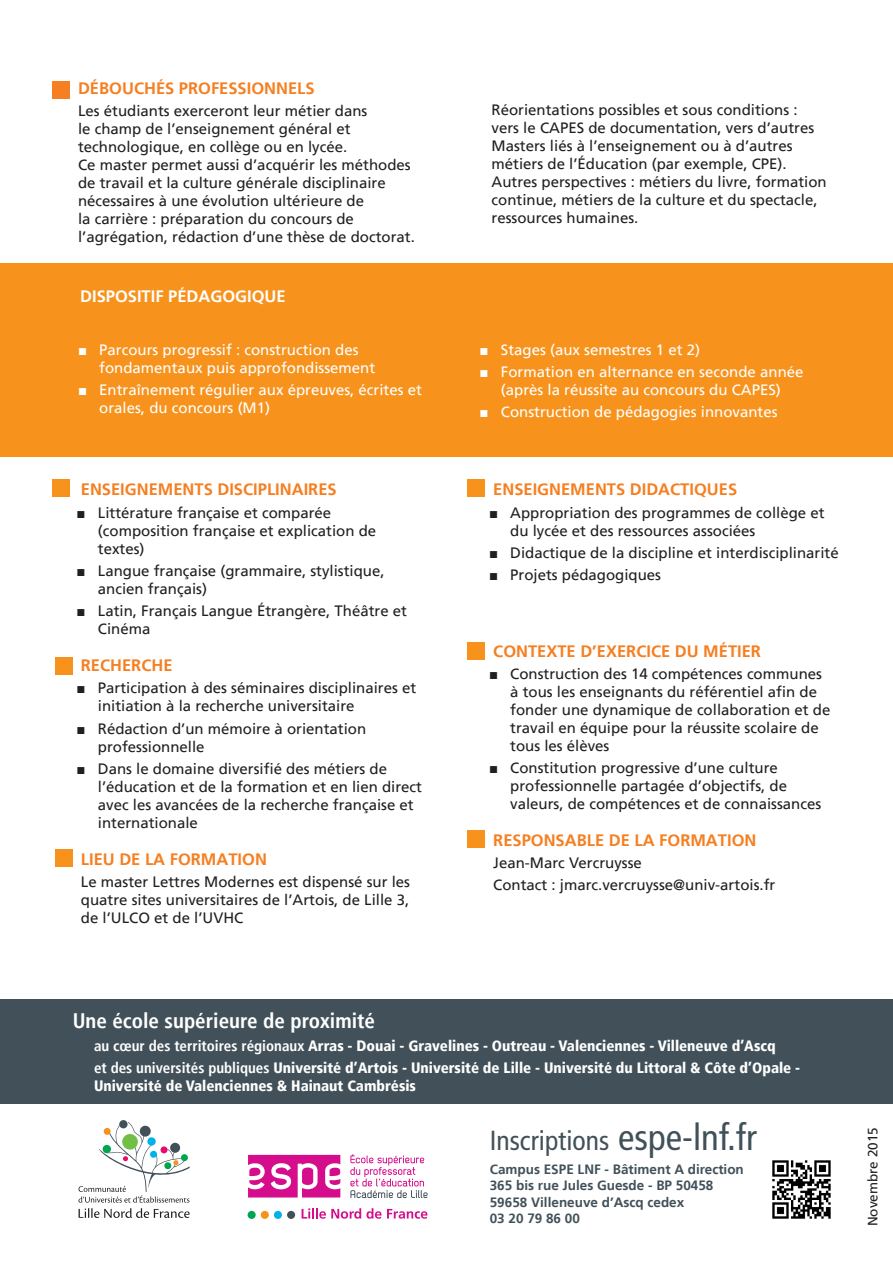
<style>
.page{position:relative;width:893px;height:1263px;background:#fff}
.page>*{position:absolute;margin:0;border:0;box-sizing:border-box;transform-origin:0 0}
.t1{font:condensed 27.6px "Frutiger LT";color:#425159}
.t2{font:700 condensed 21px "Frutiger LT";color:#fff}
.t3{font:700 16.5px "Frutiger LT";color:#f57f21}
.t4{font:700 16.5px "Frutiger LT";color:#fff}
.t5{font:15px/18px "Frutiger LT";color:#231f20}
.t6{font:15px/18px "Frutiger LT";color:#fff}
.t7{font:900 condensed 15px/22.2px "Frutiger LT";color:#fff}
.t8{font:700 13.5px/16.2px "Frutiger LT";color:#425159}
.t9{font:13.5px "Frutiger LT";color:#231f20}
.s1{font-family:"Arial"}
.s2{font-weight:700}
.s3{font-size:36.75px}
</style>
<div class="page">
<div style="left:0;top:999px;width:893px;height:104px;background:#425159"></div>
<div style="left:0;top:263px;width:893px;height:194px;background:#f7931d"></div>
<svg style="left:78px;top:1121px;width:112px;height:97px"></svg>
<div style="left:247px;top:1154px;width:94px;height:44px;background:#d50d8c;border:1px solid #fff"></div>
<svg style="left:247px;top:1163px;width:18px;height:26px"></svg>
<svg style="left:271px;top:1163px;width:20px;height:26px"></svg>
<svg style="left:298px;top:1163px;width:20px;height:35px"></svg>
<svg style="left:325px;top:1163px;width:16px;height:26px"></svg>
<svg style="left:350px;top:1154px;width:78px;height:44px"></svg>
<svg style="left:302px;top:1208px;width:125px;height:11px"></svg>
<div style="left:248px;top:1211px;width:8px;height:8px;background:#00a54f;border-radius:50%"></div>
<div style="left:261px;top:1211px;width:8px;height:8px;background:#f7931d;border-radius:50%"></div>
<div style="left:274px;top:1211px;width:8px;height:8px;background:#00b2eb;border-radius:50%"></div>
<div style="left:287px;top:1211px;width:8px;height:8px;background:#425159;border-radius:50%"></div>
<div style="left:467px;top:830px;width:17px;height:17px;background:#f7931d"></div>
<img style="left:772px;top:1160px;width:59px;height:59px">
<div style="left:55px;top:850px;width:17px;height:17px;background:#f7931d"></div>
<div style="left:53px;top:480px;width:17px;height:17px;background:#f7931d"></div>
<div style="left:467px;top:480px;width:17px;height:17px;background:#f7931d"></div>
<div style="left:53px;top:82px;width:17px;height:17px;background:#f57f21"></div>
<div style="left:55px;top:657px;width:17px;height:17px;background:#f7931d"></div>
<div style="left:467px;top:642px;width:17px;height:17px;background:#f7931d"></div>
<p class="t3" style="left:78px;top:79px;width:143px">DÉBOUCHÉS PROFESS</p>
<p class="t3" style="left:247px;top:79px;width:29px">IONNELS</p>
<p class="t5" style="left:78px;top:102px;width:338px">Les étudiants exerceront leur métier dans<br>le champ de l’enseignement général et technologique, en collège ou en lycée.<br>Ce master permet aussi d’acquérir les méthodes de travail et la culture générale disciplinaire nécessaires à une évolution ultérieure de<br>la carrière : préparation du concours de l’agrégation, rédaction d’une thèse de doctorat.</p>
<p class="t5" style="left:492px;top:101px;width:337px">Réorientations possibles et sous conditions : vers le CAPES de documentation, vers d’autres Masters liés à l’enseignement ou à d’autres métiers de l’Éducation (par exemple, CPE).<br>Autres perspectives : métiers du livre, formation continue, métiers de la culture et du spectacle, ressources humaines.</p>
<p class="t4" style="left:80px;top:286px;width:100px">DISPOSITIF PÉDAG</p>
<p class="t4" style="left:222px;top:286px;width:62px">OGIQUE</p>
<p class="t6" style="left:99px;top:340px;width:277px;text-indent:-21px"><span class="s1">■</span> Parcours progressif : construction des fondamentaux puis approfondissement</p>
<p class="t6" style="left:99px;top:381px;width:324px;text-indent:-21px"><span class="s1">■</span> Entraînement régulier aux épreuves, écrites et orales, du concours (M1)</p>
<p class="t3" style="left:81px;top:480px;width:11px">ENSE</p>
<p class="t3" style="left:120px;top:480px;width:16px">IGNE</p>
<p class="t3" style="left:158px;top:480px;width:180px">MENTS DISCIPLINAIRES</p>
<p class="t5" style="left:98px;top:504px;width:280px;text-indent:-21px"><span class="s1">■</span> Littérature française et comparée (composition française et explication de textes)</p>
<p class="t5" style="left:98px;top:562px;width:288px;text-indent:-21px"><span class="s1">■</span> Langue française (grammaire, stylistique, ancien français)</p>
<p class="t5" style="left:98px;top:602px;width:311px;text-indent:-21px"><span class="s1">■</span> Latin, Français Langue Étrangère, Théâtre et<br>Cinéma</p>
<p class="t3" style="left:81px;top:656px;width:93px">RECH ERCH E</p>
<p class="t5" style="left:98px;top:679px;width:320px;text-indent:-21px"><span class="s1">■</span> Participation à des séminaires disciplinaires et initiation à la recherche universitaire</p>
<p class="t5" style="left:98px;top:719px;width:270px;text-indent:-21px"><span class="s1">■</span> Rédaction d’un mémoire à orientation professionnelle</p>
<p class="t5" style="left:98px;top:760px;width:326px;text-indent:-21px"><span class="s1">■</span> Dans le domaine diversifié des métiers de l’éducation et de la formation et en lien direct avec les avancées de la recherche française et internationale</p>
<p class="t3" style="left:81px;top:849px;width:188px">LIEU DE LA FORMATION</p>
<p class="t5" style="left:81px;top:873px;width:331px;text-align:justify">Le master Lettres Modernes est dispensé sur les quatre sites universitaires de l’Artois, de Lille 3, de l’ULCO et de l’UVHC</p>
<p class="t6" style="left:480px;top:340px;width:222px"><span class="s1">■</span> Stages (aux semestres 1 et 2)</p>
<p class="t6" style="left:480px;top:363px;width:325px;text-align:center"><span class="s1">■</span> Formation en alternance en seconde année (après la réussite au concours du CAPES)</p>
<p class="t6" style="left:480px;top:403px;width:299px"><span class="s1">■</span> Construction de pédagogies innovantes</p>
<p class="t3" style="left:493px;top:480px;width:11px">ENSE</p>
<p class="t3" style="left:533px;top:480px;width:16px">IGNE</p>
<p class="t3" style="left:570px;top:480px;width:158px">MENTS DIDACTIQUES</p>
<p class="t5" style="left:510px;top:504px;width:316px;text-indent:-21px"><span class="s1">■</span> Appropriation des programmes de collège et du lycée et des ressources associées</p>
<p class="t5" style="left:489px;top:544px;width:351px"><span class="s1">■</span> Didactique de la discipline et interdisciplinarité</p>
<p class="t5" style="left:489px;top:566px;width:174px"><span class="s1">■</span> Projets pédagogiques</p>
<p class="t3" style="left:493px;top:641px;width:269px">CONTEXTE D’EXERCICE DU M ÉTI ER</p>
<p class="t5" style="left:510px;top:665px;width:322px;text-indent:-21px"><span class="s1">■</span> Construction des 14 compétences communes à tous les enseignants du référentiel afin de fonder une dynamique de collaboration et de travail en équipe pour la réussite scolaire de tous les élèves</p>
<p class="t5" style="left:510px;top:759px;width:312px;text-indent:-21px"><span class="s1">■</span> Constitution progressive d’une culture professionnelle partagée d’objectifs, de valeurs, de compétences et de connaissances</p>
<p class="t3" style="left:493px;top:830px;width:62px">RESPONSA</p>
<p class="t3" style="left:577px;top:830px;width:179px">BLE DE LA FORMATION</p>
<p class="t5" style="left:493px;top:852px;width:284px;line-height:22.2px">Jean-Marc Vercruysse<br>Contact : jmarc.vercruysse@univ-artois.fr</p>
<h2 class="t2" style="left:73px;top:1009px;width:304px">Une école supérieure de proximité</h2>
<p class="t7" style="left:94px;top:1034px;width:708px"><span class="s2">au cœur des territoires régionaux</span> Arras - Douai - Gravelines - Outreau - Valenciennes - Villeneuve d’Ascq<br><span class="s2">et des universités publiques</span> Université d’Artois - Université de Lille - Université du Littoral &amp; Côte d’Opale -</p>
<p class="t7" style="left:94px;top:1074px;width:323px">Université de Valenciennes &amp; Hainaut Cambrésis</p>
<h1 class="t1" style="left:490px;top:1124px;width:269px">Inscriptions <span class="s3">espe-lnf.fr</span></h1>
<p class="t8" style="left:490px;top:1161px;width:256px">CAMPUS ESPE LNF - BÂTIMENT A DIRECTION<br>365 BIS RUE JULES GUESDE - BP 50458<br>59658 VILLENEUVE D’ASCQ CEDEX<br>03 20 79 86 00</p>
<p class="t9" style="left:865px;top:1226px;width:101px;rotate:-90deg">Novembre 2015</p>
</div>
